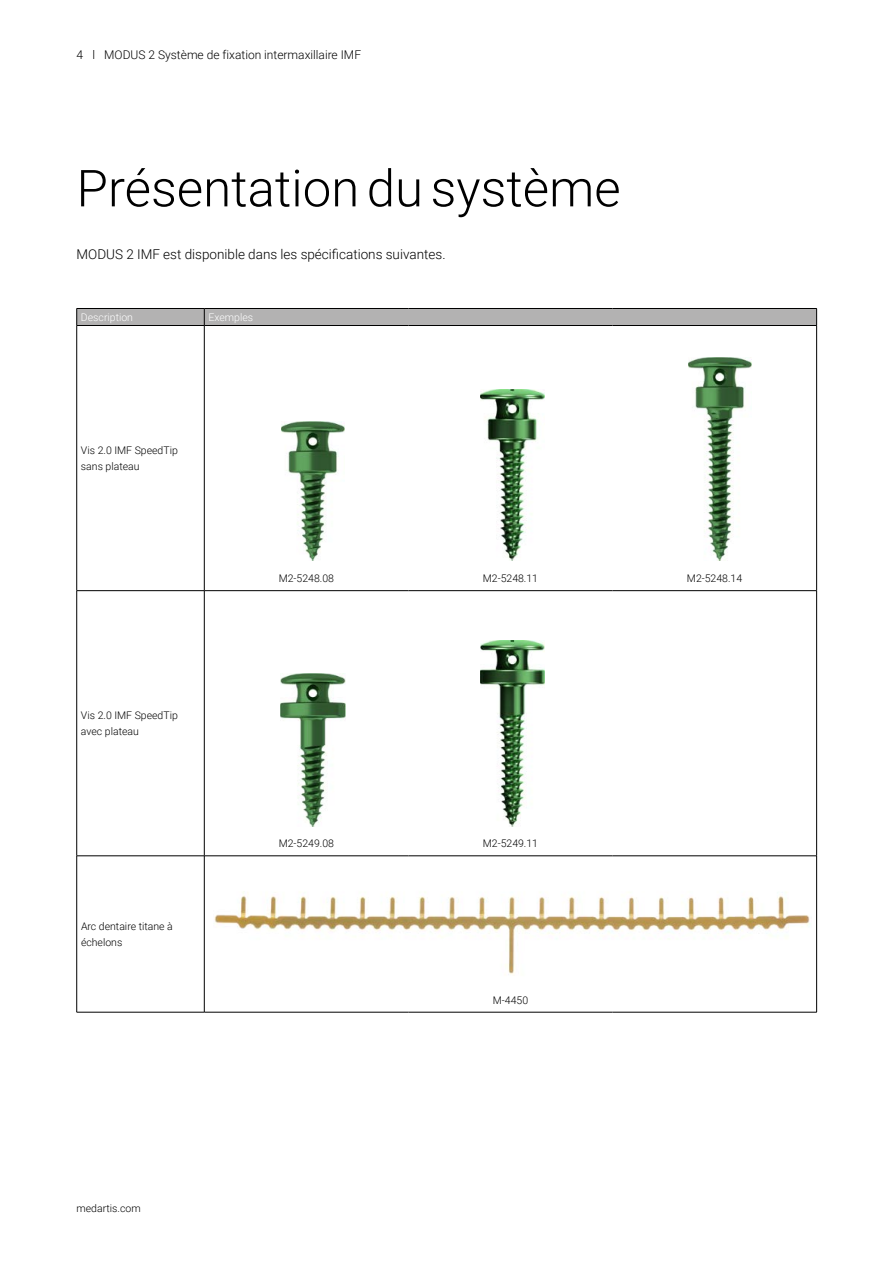
<style>
.page{position:relative;width:893px;height:1263px;background:#fff}
.page>*{position:absolute;margin:0;border:0;box-sizing:border-box;transform-origin:0 0}
.t1{font:300 51px "Roboto";color:#000}
.t2{font:300 13.5px "Roboto";color:#000}
.t3{font:300 12px "Roboto";color:#000}
.t4{font:300 10.5px/16.5px "Roboto";color:#000}
.t5{font:300 10.5px "Roboto";color:#fff}
</style>
<div class="page">
<hr style="left:816px;top:856px;width:1px;height:156px;background:#000">
<div style="left:76px;top:308px;width:741px;height:17px;background:#b3b2b2"></div>
<hr style="left:77px;top:325px;width:127px;height:1px;background:#000">
<hr style="left:76px;top:326px;width:1px;height:264px;background:#000">
<hr style="left:204px;top:325px;width:204px;height:1px;background:#000">
<hr style="left:204px;top:326px;width:1px;height:264px;background:#000">
<hr style="left:408px;top:325px;width:204px;height:1px;background:#000">
<hr style="left:612px;top:325px;width:205px;height:1px;background:#000">
<hr style="left:816px;top:326px;width:1px;height:264px;background:#000">
<hr style="left:77px;top:590px;width:127px;height:1px;background:#000">
<hr style="left:76px;top:591px;width:1px;height:265px;background:#000">
<hr style="left:204px;top:590px;width:204px;height:1px;background:#000">
<hr style="left:204px;top:591px;width:1px;height:265px;background:#000">
<hr style="left:408px;top:590px;width:204px;height:1px;background:#000">
<hr style="left:612px;top:590px;width:205px;height:1px;background:#000">
<hr style="left:816px;top:591px;width:1px;height:265px;background:#000">
<hr style="left:77px;top:855px;width:127px;height:1px;background:#000">
<hr style="left:76px;top:856px;width:1px;height:156px;background:#000">
<hr style="left:204px;top:855px;width:204px;height:1px;background:#000">
<hr style="left:204px;top:856px;width:1px;height:156px;background:#000">
<hr style="left:408px;top:855px;width:204px;height:1px;background:#000">
<hr style="left:612px;top:855px;width:205px;height:1px;background:#000">
<hr style="left:77px;top:1012px;width:127px;height:1px;background:#000">
<hr style="left:204px;top:1012px;width:204px;height:1px;background:#000">
<hr style="left:408px;top:1012px;width:204px;height:1px;background:#000">
<hr style="left:612px;top:1012px;width:205px;height:1px;background:#000">
<img style="left:214px;top:891px;width:596px;height:84px">
<img style="left:282px;top:422px;width:63px;height:138px">
<img style="left:481px;top:389px;width:63px;height:171px">
<img style="left:688px;top:357px;width:64px;height:203px">
<img style="left:281px;top:673px;width:64px;height:153px">
<img style="left:480px;top:641px;width:65px;height:185px">
<p class="t3" style="left:77px;top:47px;width:286px">4 l MODUS 2 Système de fixation intermaxillaire IMF</p>
<h1 class="t1" style="left:77px;top:152px;width:546px">Présentation du système</h1>
<p class="t2" style="left:77px;top:245px;width:371px">MODUS 2 IMF est disponible dans les spécifications suivantes.</p>
<p class="t5" style="left:81px;top:310px;width:54px">Description</p>
<p class="t5" style="left:209px;top:310px;width:46px">Exemples</p>
<p class="t4" style="left:81px;top:441px;width:98px">Vis 2.0 IMF SpeedTip sans plateau</p>
<p class="t4" style="left:81px;top:706px;width:98px">Vis 2.0 IMF SpeedTip avec plateau</p>
<p class="t4" style="left:81px;top:917px;width:93px">Arc dentaire titane à échelons</p>
<p class="t4" style="left:77px;top:1199px;width:66px">medartis.com</p>
<p class="t4" style="left:279px;top:570px;width:57px">M2-5248.08</p>
<p class="t4" style="left:483px;top:570px;width:57px">M2-5248.11</p>
<p class="t4" style="left:687px;top:570px;width:57px">M2-5248.14</p>
<p class="t4" style="left:279px;top:835px;width:57px">M2-5249.08</p>
<p class="t4" style="left:483px;top:835px;width:57px">M2-5249.11</p>
<p class="t4" style="left:493px;top:991px;width:37px">M-4450</p>
</div>
